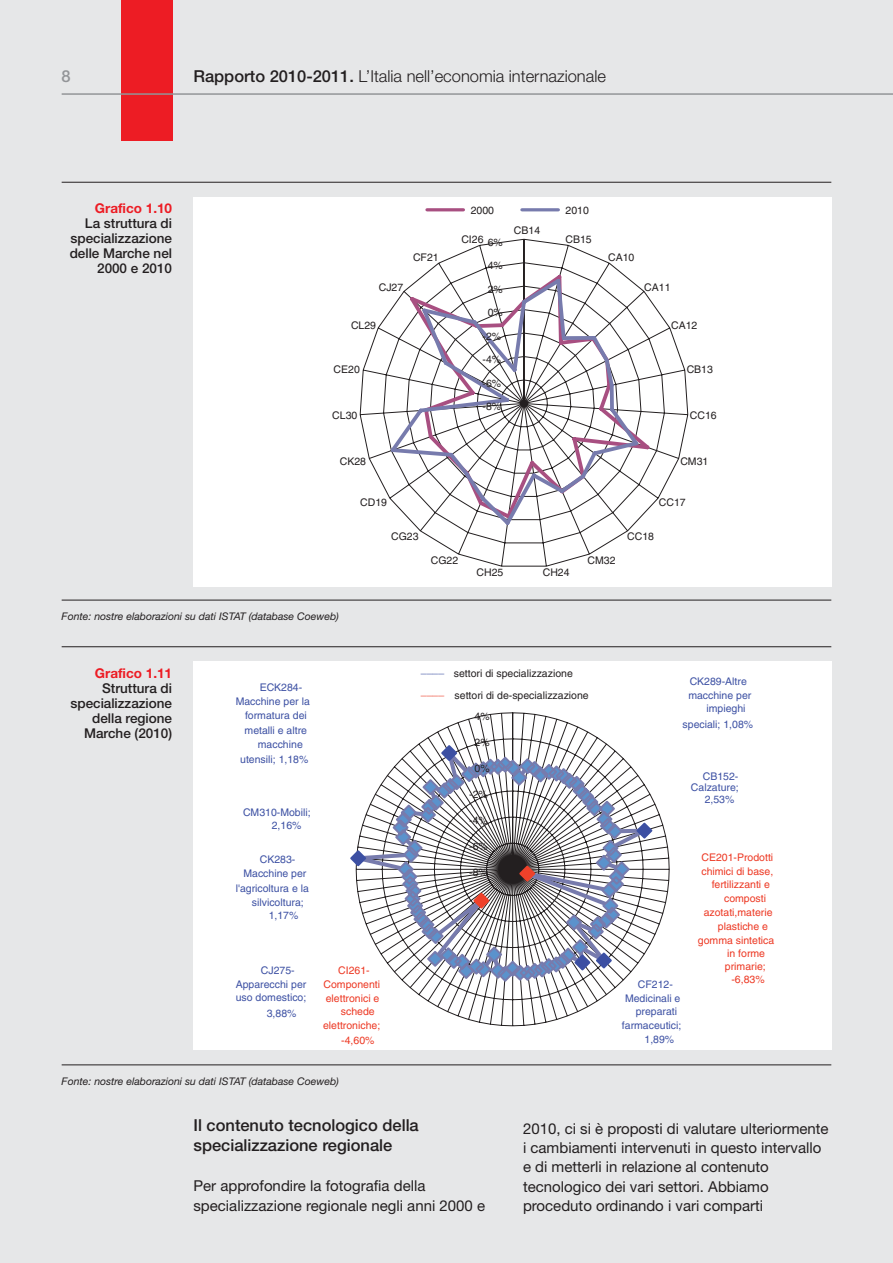
<style>
.page{position:relative;width:893px;height:1263px;background:#e6e7e8}
.page>*{position:absolute;margin:0;border:0;box-sizing:border-box;transform-origin:0 0}
.t1{font:300 16.5px "Helvetica Neue";color:#231f20}
.t2{font:500 16.5px/19.8px "Helvetica Neue";color:#231f20}
.t3{font:500 16.5px "Helvetica Neue";color:#939598}
.t4{font:15px/19.2px "Helvetica Neue";color:#231f20}
.t5{font:500 13.5px/15px "Helvetica Neue";color:#231f20;text-align:right}
.t6{font:700 13.5px "Helvetica Neue";color:#ed1c24}
.t7{font:10.5px/13.6px "Helvetica";color:#3c50a3}
.t8{font:10.5px/21.9px "Helvetica";color:#231f20}
.t9{font:10.5px/13.5px "Helvetica";color:#ed3823;text-align:center}
.t10{font:italic 10.5px "Helvetica Neue";color:#231f20}
.s1{font-weight:500}
</style>
<div class="page">
<div style="left:121px;top:0;width:51px;height:140px;background:#ed1c24"></div>
<hr style="left:62px;top:93px;width:831px;height:2px;background:#939598">
<div style="left:193px;top:197px;width:638px;height:390px;background:#fff"></div>
<svg style="left:359px;top:238px;width:330px;height:329px"></svg>
<svg style="left:407px;top:272px;width:246px;height:249px"></svg>
<svg style="left:387px;top:275px;width:254px;height:253px"></svg>
<hr style="left:427px;top:208px;width:36px;height:3px;background:#a84f81">
<hr style="left:522px;top:208px;width:36px;height:3px;background:#777bad">
<hr style="left:62px;top:182px;width:769px;height:1px;background:#231f20">
<hr style="left:62px;top:600px;width:769px;height:1px;background:#231f20">
<div style="left:193px;top:661px;width:638px;height:389px;background:#fff"></div>
<svg style="left:404px;top:712px;width:266px;height:314px"></svg>
<svg style="left:355px;top:747px;width:295px;height:232px"></svg>
<svg style="left:635px;top:821px;width:19px;height:19px"></svg>
<svg style="left:350px;top:848px;width:18px;height:20px"></svg>
<svg style="left:439px;top:743px;width:20px;height:12px"></svg>
<svg style="left:391px;top:755px;width:240px;height:228px"></svg>
<hr style="left:62px;top:646px;width:769px;height:1px;background:#231f20">
<hr style="left:62px;top:1064px;width:769px;height:1px;background:#231f20">
<h1 class="t3" style="left:62px;top:70px;width:11px">8</h1>
<h1 class="t1" style="left:193px;top:70px;width:414px"><span class="s1">Rapporto 2010-2011.</span> L’Italia nell’economia internazionale</h1>
<p class="t6" style="left:95px;top:203px;width:79px">Grafico 1.10</p>
<p class="t8" style="left:471px;top:200px;width:25px">2000</p>
<p class="t8" style="left:566px;top:200px;width:25px">2010</p>
<p class="t5" style="left:70px;top:217px;width:104px">La struttura di specializzazione delle Marche nel<br>2000 e 2010</p>
<p class="t8" style="left:514px;top:220px;width:28px">CB14</p>
<p class="t8" style="left:461px;top:229px;width:24px">CI26</p>
<p class="t8" style="left:565px;top:229px;width:28px">CB15</p>
<p class="t8" style="left:488px;top:232px;width:17px">6%</p>
<p class="t8" style="left:413px;top:248px;width:27px">CF21</p>
<p class="t8" style="left:488px;top:256px;width:17px">4%</p>
<p class="t8" style="left:379px;top:277px;width:26px">CJ27</p>
<p class="t8" style="left:351px;top:315px;width:27px">CL29</p>
<p class="t8" style="left:334px;top:359px;width:28px">CE20</p>
<p class="t8" style="left:332px;top:405px;width:27px">CL30</p>
<p class="t8" style="left:340px;top:451px;width:28px">CK28</p>
<p class="t8" style="left:360px;top:492px;width:28px">CD19</p>
<p class="t8" style="left:391px;top:526px;width:29px">CG23</p>
<p class="t8" style="left:488px;top:279px;width:17px">2%</p>
<p class="t8" style="left:488px;top:303px;width:17px">0%</p>
<p class="t8" style="left:483px;top:326px;width:20px">-2%</p>
<p class="t8" style="left:483px;top:350px;width:20px">-4%</p>
<p class="t8" style="left:483px;top:373px;width:20px">-6%</p>
<p class="t8" style="left:483px;top:396px;width:20px">-8%</p>
<p class="t8" style="left:608px;top:248px;width:28px">CA10</p>
<p class="t8" style="left:644px;top:277px;width:28px">CA11</p>
<p class="t8" style="left:671px;top:315px;width:28px">CA12</p>
<p class="t8" style="left:687px;top:359px;width:28px">CB13</p>
<p class="t8" style="left:690px;top:405px;width:28px">CC16</p>
<p class="t8" style="left:680px;top:451px;width:30px">CM31</p>
<p class="t8" style="left:659px;top:492px;width:28px">CC17</p>
<p class="t8" style="left:627px;top:526px;width:28px">CC18</p>
<p class="t10" style="left:62px;top:612px;width:279px">Fonte: nostre elaborazioni su dati ISTAT (database Coeweb)</p>
<p class="t6" style="left:95px;top:668px;width:79px">Grafico 1.11</p>
<p class="t5" style="left:70px;top:681px;width:103px">Struttura di specializzazione della regione<br>Marche (2010)</p>
<p class="t7" style="left:260px;top:682px;width:44px">ECK284-</p>
<p class="t7" style="left:236px;top:696px;width:76px">Macchine per la</p>
<p class="t7" style="left:245px;top:709px;width:63px">formatura dei</p>
<p class="t7" style="left:258px;top:725px;width:51px;text-indent:-13px">metalli e altre macchine</p>
<p class="t7" style="left:240px;top:753px;width:70px">utensili; 1,18%</p>
<p class="t7" style="left:272px;top:806px;width:40px;text-indent:-29px">CM310-Mobili;<br>2,16%</p>
<p class="t7" style="left:243px;top:853px;width:65px;text-align:center">CK283-<br>Macchine per</p>
<p class="t7" style="left:236px;top:882px;width:75px">l'agricoltura e la</p>
<p class="t7" style="left:252px;top:896px;width:53px">silvicoltura;</p>
<p class="t7" style="left:269px;top:910px;width:31px">1,17%</p>
<p class="t7" style="left:236px;top:964px;width:72px;text-indent:25px">CJ275-<br>Apparecchi per uso domestico;</p>
<p class="t7" style="left:267px;top:1007px;width:31px">3,88%</p>
<p class="t9" style="left:338px;top:965px;width:33px">CI261-</p>
<p class="t9" style="left:324px;top:979px;width:58px">Componenti</p>
<p class="t9" style="left:326px;top:992px;width:55px">elettronici e</p>
<p class="t9" style="left:341px;top:1006px;width:35px">schede</p>
<p class="t9" style="left:323px;top:1019px;width:59px">elettroniche;</p>
<p class="t9" style="left:341px;top:1035px;width:35px">-4,60%</p>
<p class="t10" style="left:62px;top:1077px;width:279px">Fonte: nostre elaborazioni su dati ISTAT (database Coeweb)</p>
<p class="t8" style="left:431px;top:550px;width:29px">CG22</p>
<p class="t8" style="left:477px;top:563px;width:28px">CH25</p>
<p class="t8" style="left:543px;top:563px;width:28px">CH24</p>
<p class="t8" style="left:587px;top:550px;width:30px">CM32</p>
<p class="t8" style="left:421px;top:663px;width:169px"><sup>____</sup> settori di specializzazione <sup>____</sup> settori di de-specializzazione</p>
<p class="t8" style="left:475px;top:706px;width:17px">4%</p>
<p class="t8" style="left:475px;top:732px;width:17px">2%</p>
<p class="t8" style="left:475px;top:758px;width:17px">0%</p>
<p class="t8" style="left:469px;top:784px;width:20px">-2%</p>
<p class="t8" style="left:469px;top:810px;width:20px">-4%</p>
<p class="t8" style="left:469px;top:836px;width:20px">-6%</p>
<p class="t7" style="left:690px;top:676px;width:59px">CK289-Altre</p>
<p class="t7" style="left:688px;top:689px;width:65px">macchine per</p>
<p class="t7" style="left:706px;top:703px;width:41px">impieghi</p>
<p class="t7" style="left:683px;top:718px;width:72px">speciali; 1,08%</p>
<p class="t7" style="left:691px;top:772px;width:49px;line-height:10.9px;text-align:right">CB152-<br>Calzature;</p>
<p class="t7" style="left:705px;top:793px;width:31px">2,53%</p>
<p class="t8" style="left:469px;top:863px;width:20px">-8%</p>
<p class="t7" style="left:638px;top:978px;width:37px">CF212-</p>
<p class="t7" style="left:625px;top:992px;width:57px">Medicinali e</p>
<p class="t7" style="left:636px;top:1006px;width:43px">preparati</p>
<p class="t7" style="left:622px;top:1020px;width:61px">farmaceutici;</p>
<p class="t7" style="left:644px;top:1033px;width:31px">1,89%</p>
<p class="t9" style="left:701px;top:852px;width:73px">CE201-Prodotti</p>
<p class="t9" style="left:701px;top:865px;width:73px">chimici di base,</p>
<p class="t9" style="left:712px;top:879px;width:60px">fertilizzanti e</p>
<p class="t9" style="left:724px;top:893px;width:44px">composti</p>
<p class="t9" style="left:704px;top:906px;width:70px">azotati,materie</p>
<p class="t9" style="left:718px;top:920px;width:52px">plastiche e</p>
<p class="t9" style="left:698px;top:934px;width:78px">gomma sintetica</p>
<p class="t9" style="left:727px;top:948px;width:39px">in forme</p>
<p class="t9" style="left:725px;top:960px;width:42px">primarie; -6,83%</p>
<h1 class="t2" style="left:193px;top:1117px;width:227px">Il contenuto tecnologico della specializzazione regionale</h1>
<h2 class="t4" style="left:193px;top:1177px;width:293px;line-height:19.8px">Per approfondire la fotografia della specializzazione regionale negli anni 2000 e</h2>
<h2 class="t4" style="left:523px;top:1120px;width:307px">2010, ci si è proposti di valutare ulteriormente i cambiamenti intervenuti in questo intervallo e di metterli in relazione al contenuto tecnologico dei vari settori. Abbiamo proceduto ordinando i vari comparti</h2>
</div>
